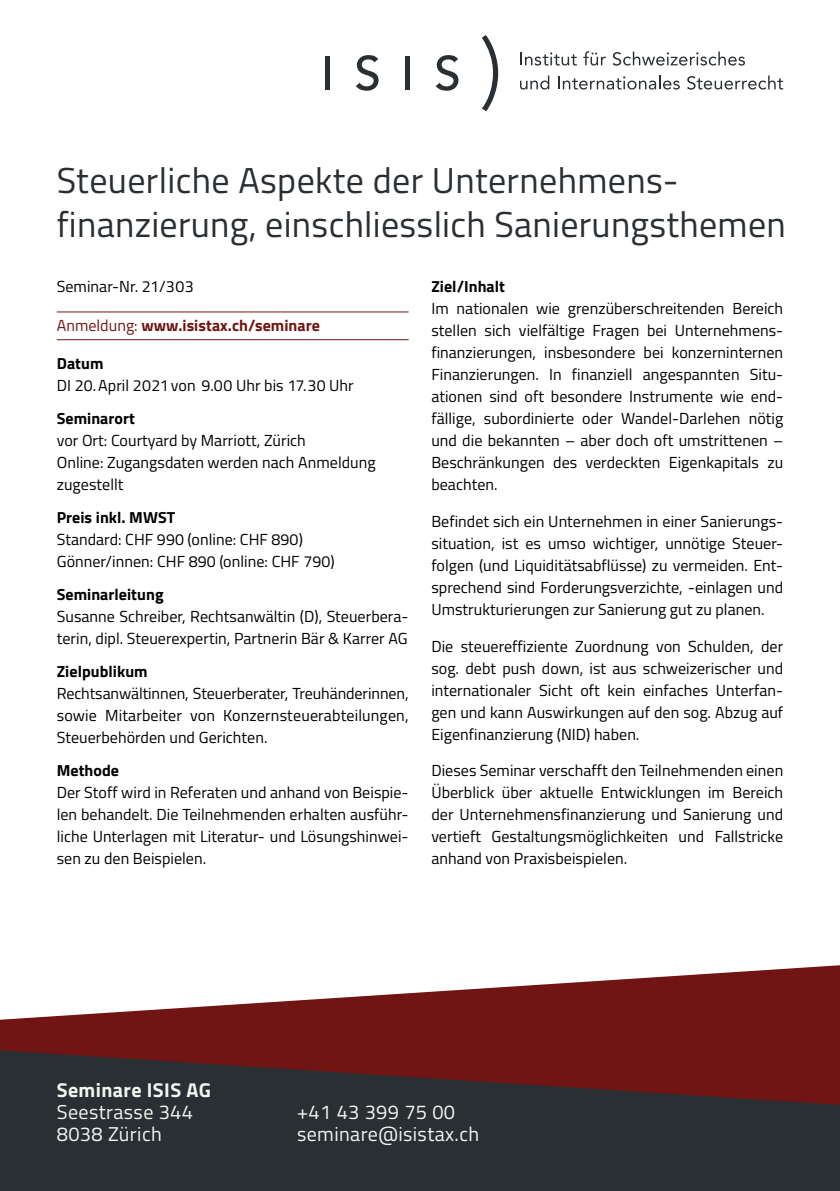
<style>
.page{position:relative;width:840px;height:1191px;background:#fff}
.page>*{position:absolute;margin:0;border:0;box-sizing:border-box;transform-origin:0 0}
.t1{font:36px/44px "Titillium Web";letter-spacing:.01em;color:#2a2f33}
.t2{font:20px "Titillium Web";letter-spacing:.02em;color:#f3f4f0}
.t3{font:700 20px "Titillium Web";letter-spacing:.02em;color:#f3f4f0}
.Lauftext{font:16px/22px "Titillium Web";letter-spacing:.005em;color:#000;text-align:justify}
.Lauftext-2{font:700 16px "Titillium Web";letter-spacing:.005em;color:#000}
.Lauftext-3{font:700 16px "Titillium Web";letter-spacing:.005em;color:#701513}
.s1{font-weight:400}
.s2{font-weight:700}
</style>
<div class="page">
<svg style="left:0;top:965px;width:839px;height:85px;fill:#701513"></svg>
<svg style="left:0;top:1050px;width:839px;height:141px;background:#37292c"></svg>
<div style="left:325px;top:56px;width:5px;height:34px;background:#2a2f33"></div>
<svg style="left:356px;top:55px;width:22px;height:36px"></svg>
<hr style="left:405px;top:56px;width:4px;height:34px;background:#2a2f33">
<svg style="left:436px;top:55px;width:22px;height:36px"></svg>
<svg style="left:482px;top:35px;width:16px;height:76px"></svg>
<svg style="left:520px;top:52px;width:56px;height:14px"></svg>
<svg style="left:583px;top:51px;width:22px;height:15px"></svg>
<svg style="left:612px;top:51px;width:132px;height:15px"></svg>
<svg style="left:520px;top:75px;width:29px;height:15px"></svg>
<svg style="left:558px;top:75px;width:121px;height:15px"></svg>
<svg style="left:687px;top:75px;width:95px;height:15px"></svg>
<hr style="left:57px;top:339px;width:351px;height:1px;background:#701513">
<hr style="left:57px;top:312px;width:351px;height:1px;background:#701513">
<p class="t1" style="left:57px;top:156px;width:730px">Steuerliche Aspekte der Unternehmens&shy;finanzierung, einschliesslich Sanierungsthemen</p>
<p class="Lauftext" style="left:57px;top:275px;width:139px">Seminar-Nr. 21/303</p>
<p class="Lauftext-3" style="left:57px;top:313px;width:264px"><span class="s1">Anmeldung:</span> www.isistax.ch/seminare</p>
<p class="Lauftext" style="left:57px;top:352px;width:298px"><span class="s2">Datum<br></span>DI 20.April 2021von 9.00 Uhr bis 17.30 Uhr</p>
<p class="Lauftext" style="left:57px;top:407px;width:250px"><span class="s2">Seminarort<br></span>vor Ort: Courtyard by Marriott, Zürich</p>
<p class="Lauftext" style="left:57px;top:451px;width:320px">Online: Zugangsdaten werden nach Anmeldung zugestellt</p>
<p class="Lauftext" style="left:57px;top:506px;width:279px;text-align:left"><span class="s2">Preis inkl. MWST<br></span>Standard: CHF 990 (online: CHF 890)<br>Gönner/innen: CHF 890 (online: CHF 790)</p>
<p class="Lauftext-2" style="left:57px;top:582px;width:108px">Seminarleitung</p>
<p class="Lauftext" style="left:57px;top:605px;width:353px">Susanne Schreiber, Rechtsanwältin (D), Steuerbera&shy;terin, dipl. Steuerexpertin, Partnerin Bär &amp; Karrer AG</p>
<p class="Lauftext-2" style="left:57px;top:659px;width:92px">Zielpublikum</p>
<p class="Lauftext" style="left:57px;top:682px;width:353px">Rechtsanwältinnen, Steuerberater, Treuhänderinnen, sowie Mitarbeiter von Konzernsteuerabteilungen, Steuerbehörden und Gerichten.</p>
<p class="Lauftext-2" style="left:57px;top:758px;width:64px">Methode</p>
<p class="Lauftext" style="left:57px;top:781px;width:353px">Der Stoff wird in Referaten und anhand von Beispie&shy;len behandelt. Die Teilnehmenden erhalten ausführ&shy;liche Unterlagen mit Literatur- und Lösungshinwei&shy;sen zu den Beispielen.</p>
<p class="Lauftext-2" style="left:431px;top:274px;width:75px">Ziel/Inhalt</p>
<p class="Lauftext" style="left:431px;top:297px;width:353px">Im nationalen wie grenzüberschreitenden Bereich stellen sich vielfältige Fragen bei Unternehmens&shy;finanzierungen, insbesondere bei konzerninternen Finanzierungen. In finanziell angespannten Situ&shy;ationen sind oft besondere Instrumente wie end&shy;fällige, subordinierte oder Wandel-Darlehen nötig und die bekannten – aber doch oft umstrittenen – Beschränkungen des verdeckten Eigenkapitals zu beachten.</p>
<p class="Lauftext" style="left:431px;top:509px;width:353px">Befindet sich ein Unternehmen in einer Sanierungs&shy;situation, ist es umso wichtiger, unnötige Steuer&shy;folgen (und Liquiditätsabflüsse) zu vermeiden. Ent&shy;sprechend sind Forderungsverzichte, -einlagen und Umstrukturierungen zur Sanierung gut zu planen.</p>
<p class="Lauftext" style="left:431px;top:634px;width:353px">Die steuereffiziente Zuordnung von Schulden, der sog. debt push down, ist aus schweizerischer und internationaler Sicht oft kein einfaches Unterfan&shy;gen und kann Auswirkungen auf den sog. Abzug auf Eigenfinanzierung (NID) haben.</p>
<p class="Lauftext" style="left:431px;top:759px;width:353px">Dieses Seminar verschafft den Teilnehmenden einen Überblick über aktuelle Entwicklungen im Bereich der Unternehmensfinanzierung und Sanierung und vertieft Gestaltungsmöglichkeiten und Fallstricke anhand von Praxisbeispielen.</p>
<p class="t3" style="left:57px;top:1074px;width:155px">Seminare ISIS AG</p>
<p class="t2" style="left:57px;top:1097px;width:138px">Seestrasse 344</p>
<p class="t2" style="left:57px;top:1119px;width:107px">8038 Zürich</p>
<p class="t2" style="left:297px;top:1097px;width:159px">+41 43 399 75 00</p>
<p class="t2" style="left:297px;top:1119px;width:184px">seminare@isistax.ch</p>
</div>
